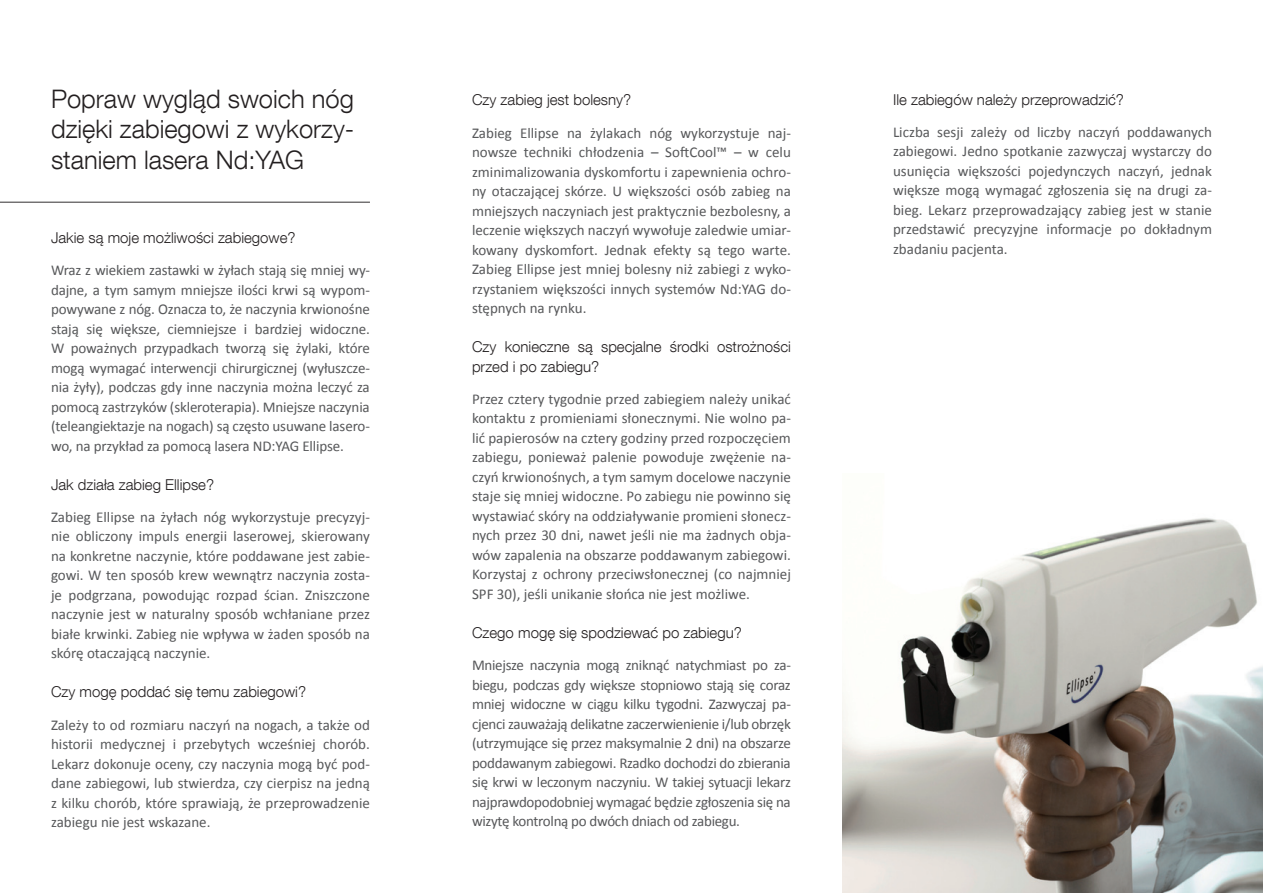
<style>
.page{position:relative;width:1263px;height:893px;background:#fff}
.page>*{position:absolute;margin:0;border:0;box-sizing:border-box;transform-origin:0 0}
.t1{font:300 25.5px/30.6px "Helvetica Neue LT Com";color:#231f20;text-align:justify}
.t2{font:15px/19.5px "Calibri";color:#57585a;text-align:justify}
.Paragraph_Style_1{font:300 15px/19.5px "Helvetica Neue LT Com";color:#231f20}
</style>
<div class="page">
<hr style="left:0;top:202px;width:370px;height:1px;background:#312f30">
<img style="left:842px;top:518px;width:421px;height:375px">
<p class="t1" style="left:51px;top:83px;width:305px">Popraw wygląd swoich nóg dzięki zabiegowi z wykorzy&shy;staniem lasera Nd:YAG</p>
<p class="Paragraph_Style_1" style="left:51px;top:228px;width:246px">Jakie są moje możliwości zabiegowe?</p>
<p class="t2" style="left:51px;top:260px;width:320px">Wraz z wiekiem zastawki w żyłach stają się mniej wy&shy;dajne, a tym samym mniejsze ilości krwi są wypom&shy;powywane z nóg. Oznacza to, że naczynia krwionośne stają się większe, ciemniejsze i bardziej widoczne.<br>W poważnych przypadkach tworzą się żylaki, które mogą wymagać interwencji chirurgicznej (wyłuszcze&shy;nia żyły), podczas gdy inne naczynia można leczyć za pomocą zastrzyków (skleroterapia). Mniejsze naczynia (teleangiektazje na nogach) są często usuwane lasero&shy;wo, na przykład za pomocą lasera ND:YAG Ellipse.</p>
<p class="Paragraph_Style_1" style="left:51px;top:474px;width:165px">Jak działa zabieg Ellipse?</p>
<p class="t2" style="left:51px;top:507px;width:320px">Zabieg Ellipse na żyłach nóg wykorzystuje precyzyj&shy;nie obliczony impuls energii laserowej, skierowany na konkretne naczynie, które poddawane jest zabie&shy;gowi. W ten sposób krew wewnątrz naczynia zosta&shy;je podgrzana, powodując rozpad ścian. Zniszczone naczynie jest w naturalny sposób wchłaniane przez białe krwinki. Zabieg nie wpływa w żaden sposób na skórę otaczającą naczynie.</p>
<p class="Paragraph_Style_1" style="left:51px;top:682px;width:257px">Czy mogę poddać się temu zabiegowi?</p>
<p class="t2" style="left:51px;top:715px;width:320px">Zależy to od rozmiaru naczyń na nogach, a także od historii medycznej i przebytych wcześniej chorób.<br>Lekarz dokonuje oceny, czy naczynia mogą być pod&shy;dane zabiegowi, lub stwierdza, czy cierpisz na jedną z kilku chorób, które sprawiają, że przeprowadzenie zabiegu nie jest wskazane.</p>
<p class="Paragraph_Style_1" style="left:472px;top:90px;width:161px">Czy zabieg jest bolesny?</p>
<p class="t2" style="left:472px;top:123px;width:320px">Zabieg Ellipse na żylakach nóg wykorzystuje naj&shy;nowsze techniki chłodzenia – SoftCool™ – w celu zminimalizowania dyskomfortu i zapewnienia ochro&shy;ny otaczającej skórze. U większości osób zabieg na mniejszych naczyniach jest praktycznie bezbolesny, a leczenie większych naczyń wywołuje zaledwie umiar&shy;kowany dyskomfort. Jednak efekty są tego warte.<br>Zabieg Ellipse jest mniej bolesny niż zabiegi z wyko&shy;rzystaniem większości innych systemów Nd:YAG do&shy;stępnych na rynku.</p>
<p class="Paragraph_Style_1" style="left:472px;top:337px;width:320px">Czy konieczne są specjalne środki ostrożności przed i po zabiegu?</p>
<p class="t2" style="left:472px;top:389px;width:320px">Przez cztery tygodnie przed zabiegiem należy unikać kontaktu z promieniami słonecznymi. Nie wolno pa&shy;lić papierosów na cztery godziny przed rozpoczęciem zabiegu, ponieważ palenie powoduje zwężenie na&shy;czyń krwionośnych, a tym samym docelowe naczynie staje się mniej widoczne. Po zabiegu nie powinno się wystawiać skóry na oddziaływanie promieni słonecz&shy;nych przez 30 dni, nawet jeśli nie ma żadnych obja&shy;wów zapalenia na obszarze poddawanym zabiegowi.<br>Korzystaj z ochrony przeciwsłonecznej (co najmniej SPF 30), jeśli unikanie słońca nie jest możliwe.</p>
<p class="Paragraph_Style_1" style="left:472px;top:622px;width:271px">Czego mogę się spodziewać po zabiegu?</p>
<p class="t2" style="left:472px;top:655px;width:320px">Mniejsze naczynia mogą zniknąć natychmiast po za&shy;biegu, podczas gdy większe stopniowo stają się coraz mniej widoczne w ciągu kilku tygodni. Zazwyczaj pa&shy;cjenci zauważają delikatne zaczerwienienie i/lub obrzęk (utrzymujące się przez maksymalnie 2 dni) na obszarze poddawanym zabiegowi. Rzadko dochodzi do zbierania się krwi w leczonym naczyniu. W takiej sytuacji lekarz najprawdopodobniej wymagać będzie zgłoszenia się na wizytę kontrolną po dwóch dniach od zabiegu.</p>
<p class="Paragraph_Style_1" style="left:893px;top:89px;width:232px">Ile zabiegów należy przeprowadzić?</p>
<p class="t2" style="left:893px;top:122px;width:320px">Liczba sesji zależy od liczby naczyń poddawanych zabiegowi. Jedno spotkanie zazwyczaj wystarczy do usunięcia większości pojedynczych naczyń, jednak większe mogą wymagać zgłoszenia się na drugi za&shy;bieg. Lekarz przeprowadzający zabieg jest w stanie przedstawić precyzyjne informacje po dokładnym zbadaniu pacjenta.</p>
</div>
